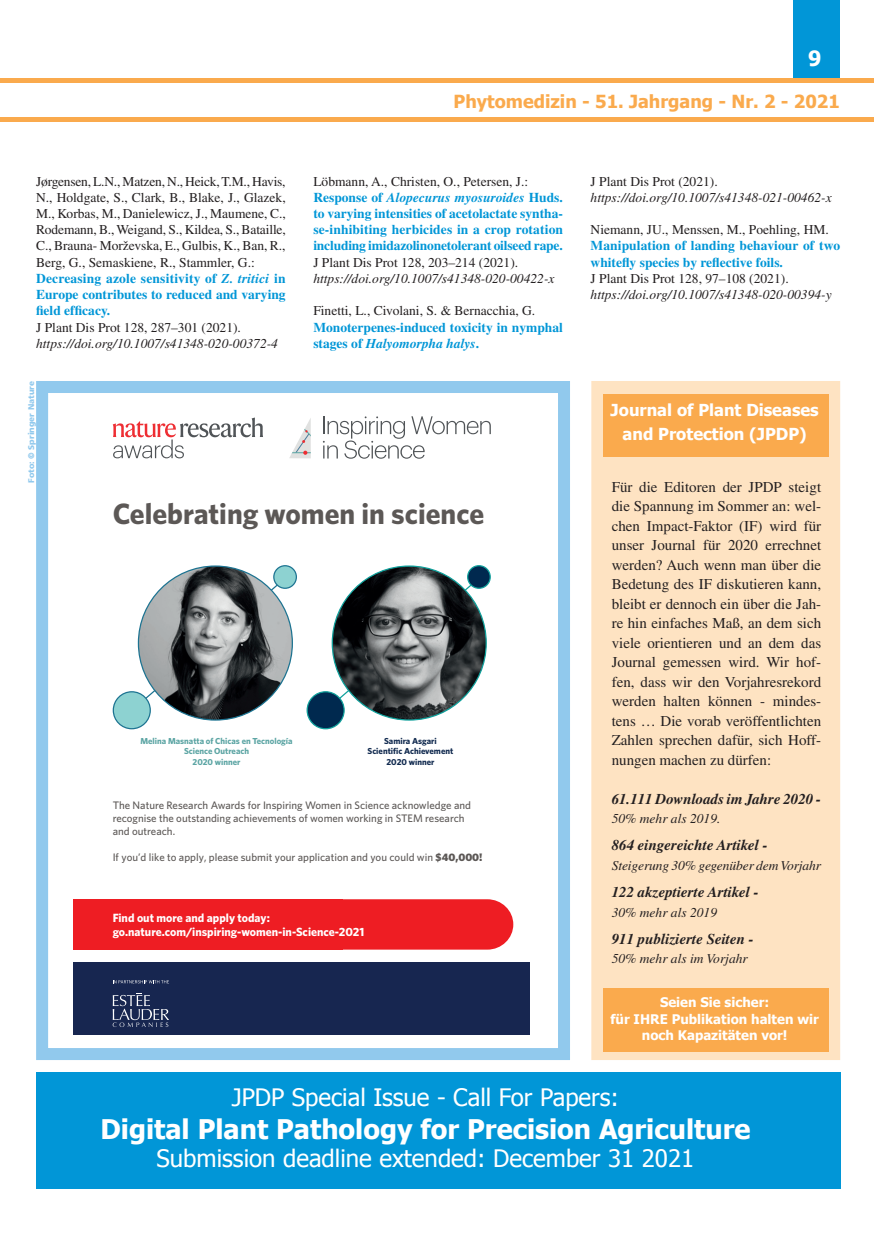
<style>
.page{position:relative;width:874px;height:1242px;background:#fff}
.page>*{position:absolute;margin:0;border:0;box-sizing:border-box;transform-origin:0 0}
.t1{font:700 29.4px "Whitney";color:#5c5856}
.t2{font:700 27px "Tahoma";color:#fff}
.t3{font:24px "Tahoma";color:#fff}
.t4{font:700 21px "Tahoma";color:#fff}
.t5{font:700 18px "Tahoma";color:#faaa4d}
.t6{font:700 16.5px/24px "Tahoma";color:#fff;text-align:center}
.t7{font:15px/19.5px "Times";color:#231f20;text-align:justify}
.t8{font:italic 700 15px "Times";color:#231f20}
.t9{font:13.5px/16.2px "Times";color:#231f20}
.t10{font:700 13.5px/16.2px "Times";color:#0196d7}
.t11{font:italic 13.5px "Times";color:#231f20}
.t12{font:700 13.2px/16.2px "Tahoma";color:#fff;text-align:center}
.t13{font:700 12px/14.2px "Whitney";color:#fff}
.t14{font:500 10.95px/13px "Whitney";color:#5c5856}
.t15{font:700 8.7px/10.5px "Whitney";color:#5ca5a4;text-align:center}
.t16{font:700 8.7px/10.5px "Whitney";color:#122b50;text-align:center}
.t17{font:900 8.25px "Frutiger";color:#91c9ed}
.s1{font-weight:700;color:#0196d7}
.s2{font-weight:700;font-style:italic;color:#0196d7}
.s3{font-weight:400;color:#231f20}
.s4{font-style:italic}
.s5{font-weight:900}
</style>
<div class="page">
<div style="left:36px;top:1072px;width:804px;height:116px;background:#0196d7"></div>
<div style="left:793px;top:0;width:46px;height:82px;background:#0196d7"></div>
<hr style="left:2px;top:118px;width:872px;height:4px;background:#faaa4d">
<div style="left:2px;top:78px;width:872px;height:5px;background:#faaa4d"></div>
<div style="left:36px;top:381px;width:534px;height:678px;border:12px solid #91c9ed"></div>
<div style="left:73px;top:962px;width:457px;height:72px;background:#172650"></div>
<svg style="left:113px;top:993px;width:56px;height:33px"></svg>
<svg style="left:113px;top:980px;width:56px;height:3px"></svg>
<svg style="left:113px;top:417px;width:150px;height:41px"></svg>
<svg style="left:289px;top:418px;width:22px;height:40px"></svg>
<svg style="left:323px;top:416px;width:168px;height:42px"></svg>
<svg style="left:136px;top:570px;width:158px;height:141px"></svg>
<img style="left:138px;top:566px;width:154px;height:154px;border-radius:77px">
<div style="left:113px;top:691px;width:37px;height:37px;background:#8dd2d1;border-radius:50%"></div>
<div style="left:113px;top:691px;width:38px;height:38px;border:1px solid #1c7391;border-radius:50%"></div>
<div style="left:274px;top:565px;width:22px;height:23px;background:#8dd2d1;border-radius:50%"></div>
<div style="left:273px;top:565px;width:24px;height:23px;border:1px solid #1c7391;border-radius:50%"></div>
<svg style="left:330px;top:570px;width:158px;height:141px"></svg>
<img style="left:332px;top:566px;width:154px;height:154px;border-radius:77px">
<div style="left:307px;top:691px;width:37px;height:37px;background:#00294f;border-radius:50%"></div>
<div style="left:306px;top:691px;width:39px;height:38px;border:1px solid #0fa19c;border-radius:50%"></div>
<div style="left:467px;top:565px;width:23px;height:23px;background:#00294f;border-radius:50%"></div>
<div style="left:467px;top:565px;width:24px;height:23px;border:1px solid #0fa19c;border-radius:50%"></div>
<div style="left:343px;top:899px;width:170px;height:50px;background:#ee1d23"></div>
<div style="left:73px;top:899px;width:270px;height:50px;background:#ee1d23"></div>
<div style="left:591px;top:381px;width:249px;height:678px;background:#fee3c2"></div>
<div style="left:602px;top:394px;width:226px;height:62px;background:#faaa4d"></div>
<div style="left:603px;top:987px;width:225px;height:64px;background:#faaa4d"></div>
<p class="t9" style="left:36px;top:173px;width:251px">Jørgensen, L.N., Matzen, N., Heick, T.M., Havis, N., Holdgate, S., Clark, B., Blake, J., Glazek, M., Korbas, M., Danielewicz, J., Maumene, C., Rodemann, B., Weigand, S., Kildea, S., Bataille, C., Brauna- Morževska, E., Gulbis, K., Ban, R., Berg, G., Semaskiene, R., Stammler, G.:<br><span class="s1">Decreasing azole sensitivity of</span> <span class="s2">Z. tritici</span> <span class="s1">in Europe contributes to reduced and varying field efficacy.</span></p>
<p class="t9" style="left:36px;top:319px;width:206px">J Plant Dis Prot 128, 287–301 (2021).</p>
<p class="t11" style="left:36px;top:336px;width:243px">https://doi.org/10.1007/s41348-020-00372-4</p>
<h3 class="t4" style="left:808px;top:43px;width:15px">9</h3>
<h3 class="t5" style="left:453px;top:88px;width:388px">Phytomedizin - 51. Jahrgang - Nr. 2 - 2021</h3>
<p class="t10" style="left:313px;top:173px;width:251px"><span class="s3">Löbmann, A., Christen, O., Petersen, J.:<br></span>Response of <span class="s4">Alopecurus myosuroides</span> Huds. to varying intensities of acetolactate syntha&shy;se-inhibiting herbicides in a crop rotation including imidazolinonetolerant oilseed rape.</p>
<p class="t9" style="left:313px;top:254px;width:206px">J Plant Dis Prot 128, 203–214 (2021).</p>
<p class="t11" style="left:313px;top:271px;width:243px">https://doi.org/10.1007/s41348-020-00422-x</p>
<p class="t9" style="left:313px;top:302px;width:223px">Finetti, L., Civolani, S. &amp; Bernacchia, G.</p>
<p class="t10" style="left:313px;top:318px;width:251px">Monoterpenes-induced toxicity in nymphal stages of <span class="s4">Halyomorpha halys</span>.</p>
<p class="t9" style="left:590px;top:173px;width:129px">J Plant Dis Prot (2021).</p>
<p class="t11" style="left:590px;top:190px;width:243px">https://doi.org/10.1007/s41348-021-00462-x</p>
<p class="t9" style="left:590px;top:221px;width:240px">Niemann, JU., Menssen, M., Poehling, HM.</p>
<p class="t10" style="left:590px;top:237px;width:251px">Manipulation of landing behaviour of two whitefly species by reflective foils.</p>
<p class="t9" style="left:590px;top:270px;width:200px">J Plant Dis Prot 128, 97–108 (2021).</p>
<p class="t11" style="left:590px;top:287px;width:243px">https://doi.org/10.1007/s41348-020-00394-y</p>
<p class="t17" style="left:26px;top:483px;width:103px;rotate:-90deg">Foto: © Springer Nature</p>
<h1 class="t1" style="left:113px;top:493px;width:373px">Celebrating women in science</h1>
<p class="t15" style="left:140px;top:735px;width:154px">Melina Masnatta of Chicas en Tecnología<br>Science Outreach<br>2020 winner</p>
<p class="t16" style="left:367px;top:735px;width:87px">Samira Asgari<br>Scientific Achievement<br>2020 winner</p>
<p class="t14" style="left:113px;top:798px;width:360px">The Nature Research Awards for Inspiring Women in Science acknowledge and recognise the outstanding achievements of women working in STEM research and outreach.</p>
<p class="t14" style="left:113px;top:850px;width:371px">If you’d like to apply, please submit your application and you could win <span class="s5">$40,000!</span></p>
<p class="t13" style="left:113px;top:910px;width:253px">Find out more and apply today: go.nature.com/inspiring-women-in-Science-2021</p>
<p class="t6" style="left:610px;top:397px;width:210px">Journal of Plant Diseases and Protection (JPDP)</p>
<p class="t7" style="left:611px;top:477px;width:211px">Für die Editoren der JPDP steigt die Spannung im Sommer an: wel&shy;chen Impact-Faktor (IF) wird für unser Journal für 2020 errechnet werden? Auch wenn man über die Bedetung des IF diskutieren kann, bleibt er dennoch ein über die Jah&shy;re hin einfaches Maß, an dem sich viele orientieren und an dem das Journal gemessen wird. Wir hof&shy;fen, dass wir den Vorjahresrekord werden halten können - mindes&shy;tens … Die vorab veröffentlichten Zahlen sprechen dafür, sich Hoff&shy;nungen machen zu dürfen:</p>
<p class="t8" style="left:611px;top:790px;width:211px">61.111 Downloads im Jahre 2020 -</p>
<p class="t11" style="left:611px;top:811px;width:110px">50% mehr als 2019.</p>
<p class="t8" style="left:611px;top:836px;width:157px">864 eingereichte Artikel -</p>
<p class="t11" style="left:611px;top:857px;width:211px">Steigerung 30% gegenüber dem Vorjahr</p>
<p class="t8" style="left:611px;top:883px;width:148px">122 akzeptierte Artikel -</p>
<p class="t11" style="left:611px;top:904px;width:107px">30% mehr als 2019</p>
<p class="t8" style="left:611px;top:929px;width:144px">911 publizierte Seiten -</p>
<p class="t11" style="left:611px;top:950px;width:138px">50% mehr als im Vorjahr</p>
<p class="t12" style="left:610px;top:993px;width:210px">Seien Sie sicher:<br>für IHRE Publikation halten wir noch Kapazitäten vor!</p>
<h3 class="t3" style="left:232px;top:1081px;width:389px">JPDP Special Issue - Call For Papers:</h3>
<h2 class="t2" style="left:100px;top:1109px;width:651px">Digital Plant Pathology for Precision Agriculture</h2>
<h3 class="t3" style="left:156px;top:1142px;width:539px">Submission deadline extended: December 31 2021</h3>
</div>
